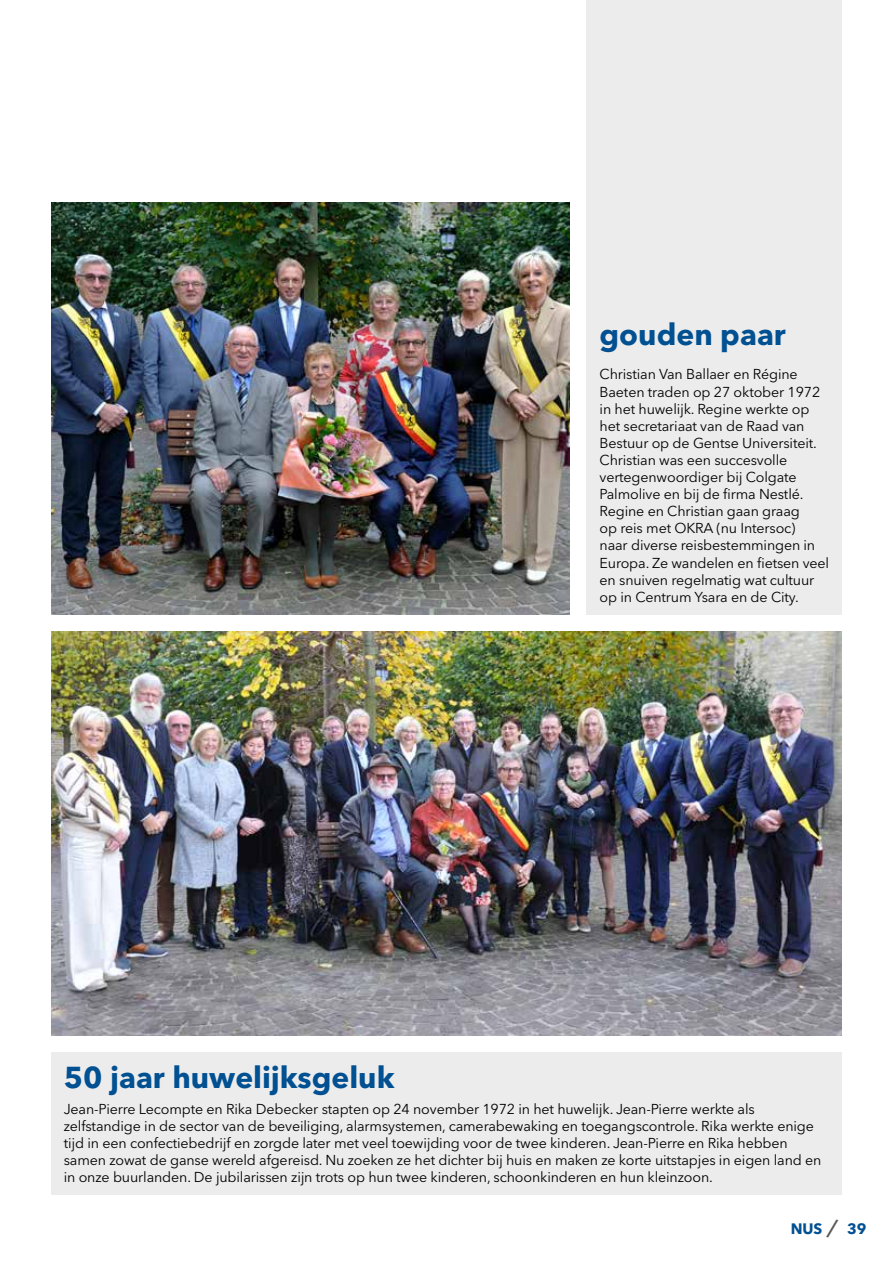
<style>
.page{position:relative;width:893px;height:1263px;background:#fff}
.page>*{position:absolute;margin:0;border:0;box-sizing:border-box;transform-origin:0 0}
.t1{font:700 30px "Avenir Next LT Pro";color:#005092}
.t2{font:700 15px "Avenir Next LT Pro";color:#005092}
.t3{font:14.25px/17.1px "Avenir Next LT Pro";letter-spacing:-.01em;color:#000}
.s1{font-weight:400;font-size:24px;color:#575756}
</style>
<div class="page">
<div style="left:51px;top:1053px;width:791px;height:142px;background:#ececec"></div>
<img style="left:51px;top:631px;width:791px;height:404px">
<div style="left:587px;top:0;width:255px;height:614px;background:#ececec"></div>
<img style="left:51px;top:203px;width:519px;height:411px">
<h1 class="t1" style="left:600px;top:316px;width:188px">gouden paar</h1>
<p class="t3" style="left:600px;top:366px;width:231px">Christian Van Ballaer en Régine<br>Baeten traden op 27 oktober 1972 in het huwelijk. Regine werkte op het secretariaat van de Raad van<br>Bestuur op de Gentse Universiteit.<br>Christian was een succesvolle vertegenwoordiger bij Colgate<br>Palmolive en bij de firma Nestlé.<br>Regine en Christian gaan graag<br>op reis met OKRA (nu Intersoc)<br>naar diverse reisbestemmingen in<br>Europa. Ze wandelen en fietsen veel en snuiven regelmatig wat cultuur op in Centrum Ysara en de City.</p>
<h1 class="t1" style="left:64px;top:1059px;width:332px">50 jaar huwelijksgeluk</h1>
<p class="t3" style="left:64px;top:1100px;width:759px">Jean-Pierre Lecompte en Rika Debecker stapten op 24 november 1972 in het huwelijk. Jean-Pierre werkte als zelfstandige in de sector van de beveiliging, alarmsystemen, camerabewaking en toegangscontrole. Rika werkte enige tijd in een confectiebedrijf en zorgde later met veel toewijding voor de twee kinderen. Jean-Pierre en Rika hebben samen zowat de ganse wereld afgereisd. Nu zoeken ze het dichter bij huis en maken ze korte uitstapjes in eigen land en in onze buurlanden. De jubilarissen zijn trots op hun twee kinderen, schoonkinderen en hun kleinzoon.</p>
<p class="t2" style="left:791px;top:1220px;width:77px">NUS <span class="s1">/</span> 39</p>
</div>
